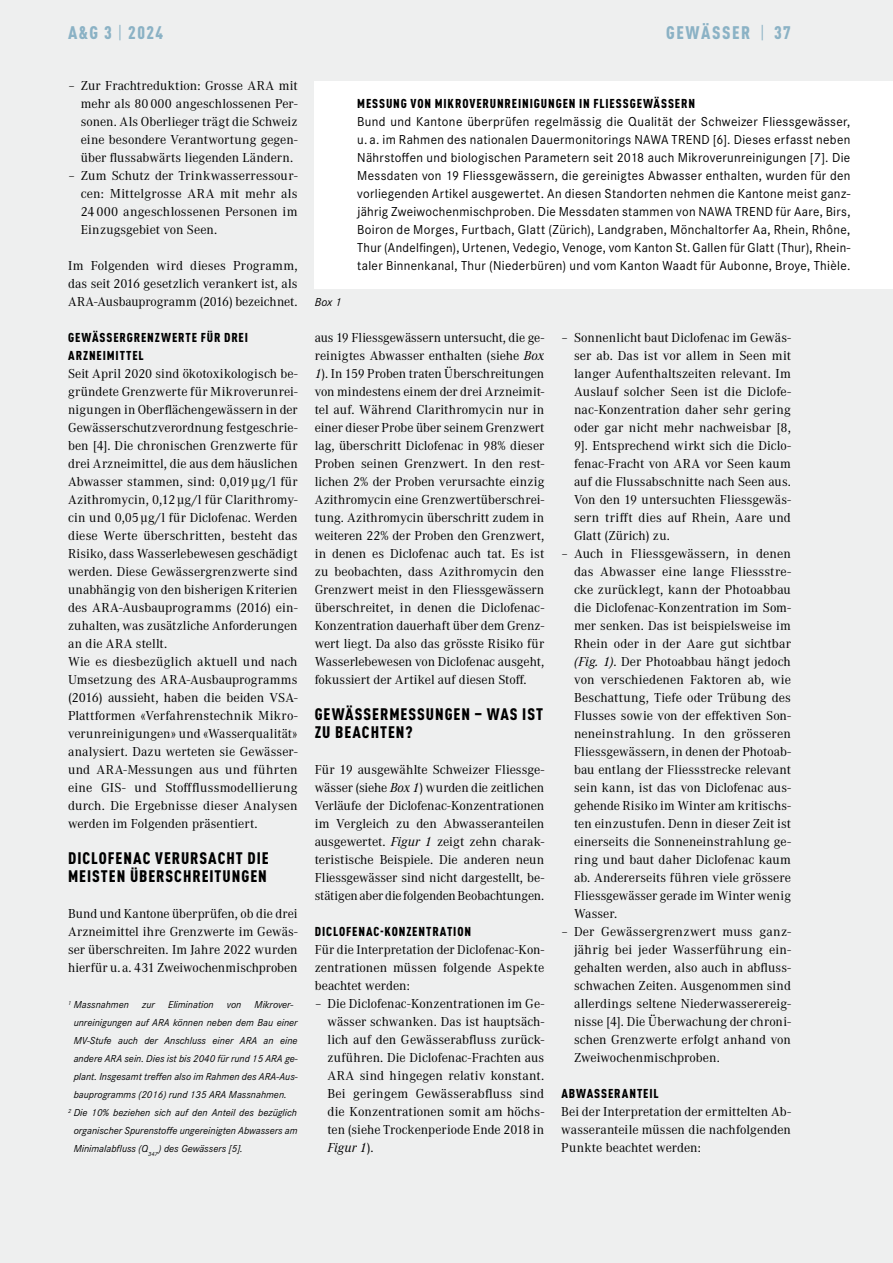
<style>
.page{position:relative;width:893px;height:1263px;background:#eeefef}
.page>*{position:absolute;margin:0;border:0;box-sizing:border-box;transform-origin:0 0}
.Rubriktitel_D_x01{font:900 condensed 18px "DINOT";letter-spacing:.09em;color:#8bb2c5}
.Ausgabe_x01{font:900 condensed 18px "DINOT";color:#8bb2c5}
.Untertitel_1_D_x06{font:900 condensed 16.5px/18px "DINOT";letter-spacing:.06em;color:#000}
.Fliesstext_D_x05{font:13.5px/18px "Corporate A";color:#000;text-align:justify}
.Kastentext_D_x09{font:13.5px/18px "Corporate S";letter-spacing:.025em;color:#000;text-align:justify}
.Untertitel_2_D_x07{font:900 condensed 12.75px/18px "DINOT";letter-spacing:.07em;color:#000}
.Legende_x11{font:italic 12px "Corporate S";color:#000}
.Fusszeile_x17{font:italic 10.5px/18px "Corporate S";color:#000}
.s1{font-weight:400}
.s2{font-style:italic}
</style>
<div class="page">
<div style="left:315px;top:81px;width:578px;height:207px;background:#fff"></div>
<p class="Ausgabe_x01" style="left:68px;top:22px;width:97px">A&amp;G 3 <span class="s1">|</span> 2024</p>
<p class="Fliesstext_D_x05" style="left:81px;top:76px;width:218px;text-indent:-13px">– Zur Frachtreduktion: Grosse ARA mit mehr als 80 000 angeschlossenen Per&shy;sonen. Als Oberlieger trägt die Schweiz eine besondere Verantwortung gegen&shy;über flussabwärts liegenden Ländern.</p>
<p class="Fliesstext_D_x05" style="left:81px;top:166px;width:218px;text-indent:-13px">– Zum Schutz der Trinkwasserressour&shy;cen: Mittelgrosse ARA mit mehr als 24 000 angeschlossenen Personen im Einzugsgebiet von Seen.</p>
<p class="Fliesstext_D_x05" style="left:68px;top:256px;width:231px">Im Folgenden wird dieses Programm, das seit 2016 gesetzlich verankert ist, als ARA-Ausbauprogramm (2016) bezeichnet.</p>
<p class="Untertitel_2_D_x07" style="left:68px;top:328px;width:181px">GEWÄSSERGRENZWERTE FÜR DREI<br>ARZNEIMITTEL</p>
<p class="Fliesstext_D_x05" style="left:68px;top:364px;width:231px">Seit April 2020 sind ökotoxikologisch be&shy;gründete Grenzwerte für Mikroverunrei&shy;nigungen in Oberflächengewässern in der Gewässerschutzverordnung festgeschrie&shy;ben [4]. Die chronischen Grenzwerte für drei Arzneimittel, die aus dem häuslichen Abwasser stammen, sind: 0,019 μg/l für Azithromycin, 0,12 μg/l für Clarithromy&shy;cin und 0,05 μg/l für Diclofenac. Werden diese Werte überschritten, besteht das Risiko, dass Wasserlebewesen geschädigt werden. Diese Gewässergrenzwerte sind unabhängig von den bisherigen Kriterien des ARA-Ausbauprogramms (2016) ein&shy;zuhalten, was zusätzliche Anforderungen an die ARA stellt.</p>
<p class="Fliesstext_D_x05" style="left:68px;top:652px;width:231px">Wie es diesbezüglich aktuell und nach Umsetzung des ARA-Ausbauprogramms (2016) aussieht, haben die beiden VSA-Plattformen «Verfahrenstechnik Mikro&shy;verunreinigungen» und «Wasserqualität» analysiert. Dazu werteten sie Gewässer&shy;und ARA-Messungen aus und führten eine GIS- und Stoffflussmodellierung durch. Die Ergebnisse dieser Analysen werden im Folgenden präsentiert.</p>
<p class="Untertitel_1_D_x06" style="left:68px;top:849px;width:202px">DICLOFENAC VERURSACHT DIE<br>MEISTEN ÜBERSCHREITUNGEN</p>
<p class="Fliesstext_D_x05" style="left:68px;top:904px;width:231px">Bund und Kantone überprüfen, ob die drei Arzneimittel ihre Grenzwerte im Gewäs&shy;ser überschreiten. Im Jahre 2022 wurden hierfür u. a. 431 Zweiwochenmischproben</p>
<p class="Fusszeile_x17" style="left:68px;top:995px;width:62px"><sup>1</sup> Massnahmen</p>
<p class="Fusszeile_x17" style="left:142px;top:995px;width:14px">zur</p>
<p class="Fusszeile_x17" style="left:168px;top:995px;width:47px">Elimination</p>
<p class="Fusszeile_x17" style="left:227px;top:995px;width:16px">von</p>
<p class="Fusszeile_x17" style="left:74px;top:995px;width:225px;text-indent:181px">Mikrover&shy;unreinigungen auf ARA können neben dem Bau einer MV-Stufe auch der Anschluss einer ARA an eine andere ARA sein. Dies ist bis 2040 für rund 15 ARA ge&shy;plant. Insgesamt treffen also im Rahmen des ARA-Aus&shy;bauprogramms (2016) rund 135 ARA Massnahmen.</p>
<p class="Fusszeile_x17" style="left:74px;top:1103px;width:225px;text-align:justify;text-indent:-6px"><sup>2</sup> Die 10% beziehen sich auf den Anteil des bezüglich organischer Spurenstoffe ungereinigten Abwassers am Minimalabfluss (Q<sub>347</sub> ) des Gewässers [5].</p>
<p class="Rubriktitel_D_x01" style="left:666px;top:22px;width:126px">GEWÄSSER <span class="s1">|</span> 37</p>
<p class="Legende_x11" style="left:315px;top:293px;width:29px">Box 1</p>
<p class="Untertitel_2_D_x07" style="left:357px;top:94px;width:339px">MESSUNG VON MIKROVERUNREINIGUNGEN IN FLIESSGEWÄSSERN</p>
<p class="Kastentext_D_x09" style="left:357px;top:112px;width:495px">Bund und Kantone überprüfen regelmässig die Qualität der Schweizer Fliessgewässer, u. a. im Rahmen des nationalen Dauermonitorings NAWA TREND [6]. Dieses erfasst neben Nährstoffen und biologischen Parametern seit 2018 auch Mikroverunreinigungen [7]. Die Messdaten von 19 Fliessgewässern, die gereinigtes Abwasser enthalten, wurden für den vorliegenden Artikel ausgewertet. An diesen Standorten nehmen die Kantone meist ganz&shy;jährig Zweiwochenmischproben. Die Messdaten stammen von NAWA TREND für Aare, Birs, Boiron de Morges, Furtbach, Glatt (Zürich), Landgraben, Mönchaltorfer Aa, Rhein, Rhône, Thur (Andelfingen), Urtenen, Vedegio, Venoge, vom Kanton St. Gallen für Glatt (Thur), Rhein&shy;taler Binnenkanal, Thur (Niederbüren) und vom Kanton Waadt für Aubonne, Broye, Thièle.</p>
<p class="Fliesstext_D_x05" style="left:315px;top:328px;width:231px">aus 19 Fliessgewässern untersucht, die ge&shy;reinigtes Abwasser enthalten (siehe <span class="s2">Box 1</span>). In 159 Proben traten Überschreitungen von mindestens einem der drei Arzneimit&shy;tel auf. Während Clarithromycin nur in einer dieser Probe über seinem Grenzwert lag, überschritt Diclofenac in 98% dieser Proben seinen Grenzwert. In den rest&shy;lichen 2% der Proben verursachte einzig Azithromycin eine Grenzwertüberschrei&shy;tung. Azithromycin überschritt zudem in weiteren 22% der Proben den Grenzwert, in denen es Diclofenac auch tat. Es ist zu beobachten, dass Azithromycin den Grenzwert meist in den Fliessgewässern überschreitet, in denen die Diclofenac-Konzentration dauerhaft über dem Grenz&shy;wert liegt. Da also das grösste Risiko für Wasserlebewesen von Diclofenac ausgeht, fokussiert der Artikel auf diesen Stoff.</p>
<p class="Untertitel_1_D_x06" style="left:315px;top:705px;width:230px">GEWÄSSERMESSUNGEN – WAS IST<br>ZU BEACHTEN?</p>
<p class="Fliesstext_D_x05" style="left:315px;top:760px;width:231px">Für 19 ausgewählte Schweizer Fliessge&shy;wässer (siehe <span class="s2">Box 1</span>) wurden die zeitlichen Verläufe der Diclofenac-Konzentrationen im Vergleich zu den Abwasseranteilen ausgewertet. <span class="s2">Figur 1</span> zeigt zehn charak&shy;teristische Beispiele. Die anderen neun Fliessgewässer sind nicht dargestellt, be&shy;stätigen aber die folgenden Beobachtungen.</p>
<p class="Untertitel_2_D_x07" style="left:315px;top:922px;width:158px">DICLOFENAC-KONZENTRATION</p>
<p class="Fliesstext_D_x05" style="left:315px;top:940px;width:231px">Für die Interpretation der Diclofenac-Kon&shy;zentrationen müssen folgende Aspekte beachtet werden:</p>
<p class="Fliesstext_D_x05" style="left:327px;top:994px;width:218px;text-indent:-13px">– Die Diclofenac-Konzentrationen im Ge&shy;wässer schwanken. Das ist hauptsäch&shy;lich auf den Gewässerabfluss zurück&shy;zuführen. Die Diclofenac-Frachten aus ARA sind hingegen relativ konstant.<br>Bei geringem Gewässerabfluss sind die Konzentrationen somit am höchs&shy;ten (siehe Trockenperiode Ende 2018 in <span class="s2">Figur 1</span>).</p>
<p class="Fliesstext_D_x05" style="left:574px;top:328px;width:218px;text-indent:-13px">– Sonnenlicht baut Diclofenac im Gewäs&shy;ser ab. Das ist vor allem in Seen mit langer Aufenthaltszeiten relevant. Im Auslauf solcher Seen ist die Diclofe&shy;nac-Konzentration daher sehr gering oder gar nicht mehr nachweisbar [8, 9]. Entsprechend wirkt sich die Diclo&shy;fenac-Fracht von ARA vor Seen kaum auf die Flussabschnitte nach Seen aus.<br>Von den 19 untersuchten Fliessgewäs&shy;sern trifft dies auf Rhein, Aare und Glatt (Zürich) zu.</p>
<p class="Fliesstext_D_x05" style="left:574px;top:544px;width:218px;text-indent:-13px">– Auch in Fliessgewässern, in denen das Abwasser eine lange Fliessstre&shy;cke zurücklegt, kann der Photoabbau die Diclofenac-Konzentration im Som&shy;mer senken. Das ist beispielsweise im Rhein oder in der Aare gut sichtbar <span class="s2">(Fig. 1)</span>. Der Photoabbau hängt jedoch von verschiedenen Faktoren ab, wie Beschattung, Tiefe oder Trübung des Flusses sowie von der effektiven Son&shy;neneinstrahlung. In den grösseren Fliessgewässern, in denen der Photoab&shy;bau entlang der Fliessstrecke relevant sein kann, ist das von Diclofenac aus&shy;gehende Risiko im Winter am kritischs&shy;ten einzustufen. Denn in dieser Zeit ist einerseits die Sonneneinstrahlung ge&shy;ring und baut daher Diclofenac kaum ab. Andererseits führen viele grössere Fliessgewässer gerade im Winter wenig Wasser.</p>
<p class="Fliesstext_D_x05" style="left:574px;top:922px;width:218px;text-indent:-13px">– Der Gewässergrenzwert muss ganz&shy;jährig bei jeder Wasserführung ein&shy;gehalten werden, also auch in abfluss&shy;schwachen Zeiten. Ausgenommen sind allerdings seltene Niederwasserereig&shy;nisse [4]. Die Überwachung der chroni&shy;schen Grenzwerte erfolgt anhand von Zweiwochenmischproben.</p>
<p class="Untertitel_2_D_x07" style="left:561px;top:1084px;width:99px">ABWASSERANTEIL</p>
<p class="Fliesstext_D_x05" style="left:561px;top:1102px;width:231px">Bei der Interpretation der ermittelten Ab&shy;wasseranteile müssen die nachfolgenden Punkte beachtet werden:</p>
</div>
